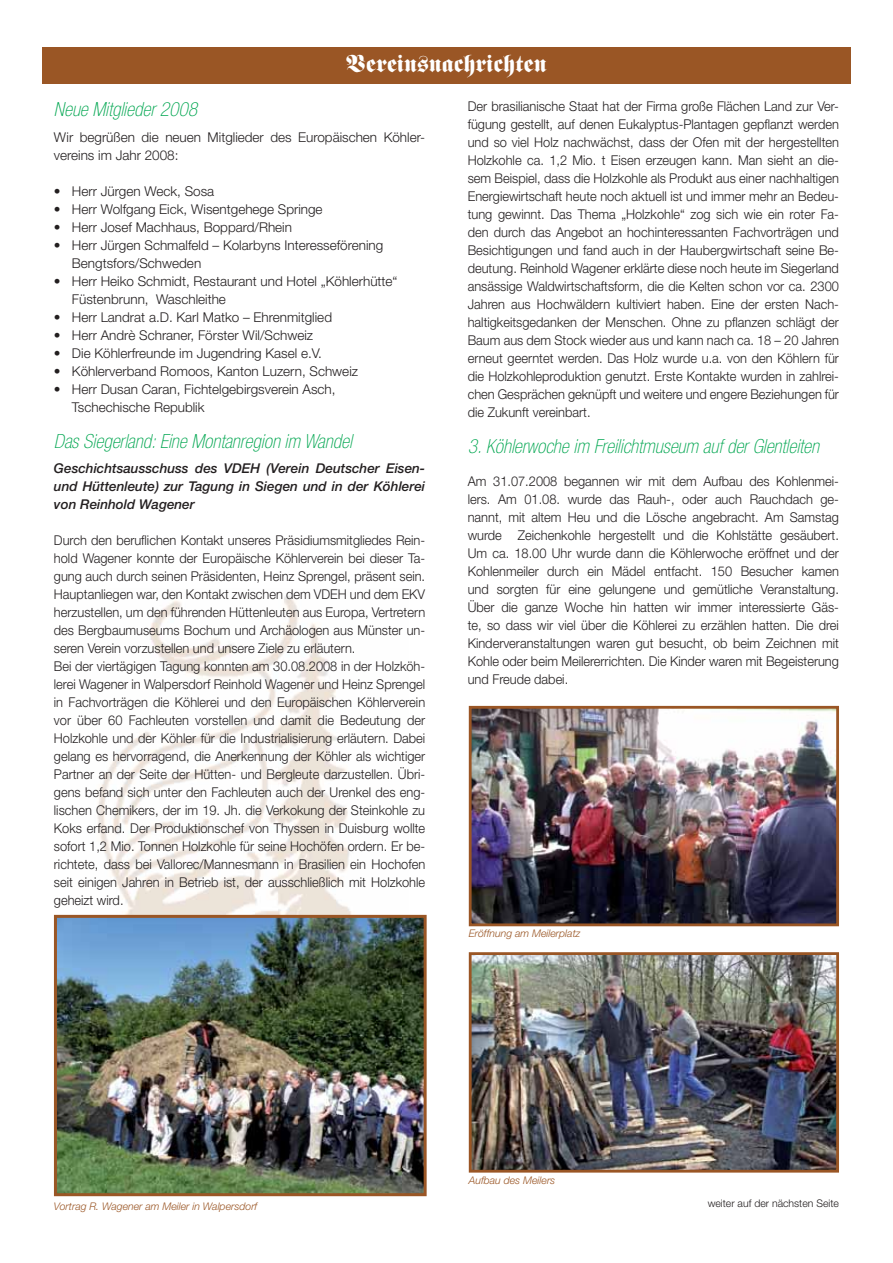
<style>
.page{position:relative;width:893px;height:1263px;background:#fff}
.page>*{position:absolute;margin:0;border:0;box-sizing:border-box;transform-origin:0 0}
.t1{font:24px "Fette Fraktur";color:#fff}
.t2{font:italic 100 condensed 19.5px "Helvetica Neue";color:#00a650}
.t3{font:300 13.5px/18px "Helvetica Neue";color:#231f20;text-align:justify;scale:.95 1}
.t4{font:300 13.5px/18px "Helvetica Neue";color:#231f20}
.t5{font:italic 500 13.5px/18px "Helvetica Neue";color:#231f20;text-align:justify}
.t6{font:italic 300 10.5px "Helvetica Neue";color:#9a5625}
.t7{font:300 10.5px "Helvetica Neue";color:#231f20}
</style>
<div class="page">
<img style="left:71px;top:596px;width:337px;height:601px">
<div style="left:42px;top:47px;width:808px;height:37px;background:#9a5625"></div>
<img style="left:58px;top:919px;width:365px;height:273px">
<div style="left:54px;top:915px;width:373px;height:281px;border:3px solid #9a5625"></div>
<img style="left:473px;top:710px;width:362px;height:212px">
<div style="left:469px;top:706px;width:370px;height:220px;border:3px solid #9a5625"></div>
<img style="left:473px;top:956px;width:362px;height:213px">
<div style="left:469px;top:952px;width:370px;height:221px;border:3px solid #9a5625"></div>
<h1 class="t1" style="left:346px;top:55px;width:202px">Vereinsnachrichten</h1>
<h2 class="t2" style="left:54px;top:102px;width:145px">Neue Mitglieder 2008</h2>
<p class="t4" style="left:54px;top:129px;width:373px">Wir begrüßen die neuen Mitglieder des Europäischen Köhler&shy;vereins im Jahr 2008:</p>
<p class="t4" style="left:54px;top:183px;width:162px">• Herr Jürgen Weck, Sosa</p>
<p class="t4" style="left:54px;top:201px;width:270px">• Herr Wolfgang Eick, Wisentgehege Springe</p>
<p class="t4" style="left:54px;top:219px;width:240px">• Herr Josef Machhaus, Boppard/Rhein</p>
<p class="t4" style="left:72px;top:237px;width:313px;text-indent:-18px">• Herr Jürgen Schmalfeld – Kolarbyns Interesseförening<br>Bengtsfors/Schweden</p>
<p class="t4" style="left:72px;top:273px;width:327px;text-indent:-18px">• Herr Heiko Schmidt, Restaurant und Hotel „Köhlerhütte“<br>Füstenbrunn, Waschleithe</p>
<p class="t4" style="left:54px;top:309px;width:280px">• Herr Landrat a.D. Karl Matko – Ehrenmitglied</p>
<p class="t4" style="left:54px;top:327px;width:261px">• Herr Andrè Schraner, Förster Wil/Schweiz</p>
<p class="t4" style="left:54px;top:345px;width:269px">• Die Köhlerfreunde im Jugendring Kasel e.V.</p>
<p class="t4" style="left:54px;top:363px;width:306px">• Köhlerverband Romoos, Kanton Luzern, Schweiz</p>
<p class="t4" style="left:72px;top:381px;width:265px;text-indent:-18px">• Herr Dusan Caran, Fichtelgebirgsverein Asch,<br>Tschechische Republik</p>
<h2 class="t2" style="left:54px;top:434px;width:299px">Das Siegerland: Eine Montanregion im Wandel</h2>
<p class="t5" style="left:54px;top:461px;width:373px">Geschichtsausschuss des VDEH (Verein Deutscher Eisen&shy;und Hüttenleute) zur Tagung in Siegen und in der Köhlerei von Reinhold Wagener</p>
<p class="t3" style="left:54px;top:533px;width:392px;text-align:left">Durch den beruflichen Kontakt unseres Präsidiumsmitgliedes Rein&shy;hold Wagener konnte der Europäische Köhlerverein bei dieser Ta&shy;gung auch durch seinen Präsidenten, Heinz Sprengel, präsent sein.<br>Hauptanliegen war, den Kontakt zwischen dem VDEH und dem EKV herzustellen, um den führenden Hüttenleuten aus Europa, Vertretern des Bergbaumuseums Bochum und Archäologen aus Münster un&shy;seren Verein vorzustellen und unsere Ziele zu erläutern.<br>Bei der viertägigen Tagung konnten am 30.08.2008 in der Holzköh&shy;lerei Wagener in Walpersdorf Reinhold Wagener und Heinz Sprengel in Fachvorträgen die Köhlerei und den Europäischen Köhlerverein vor über 60 Fachleuten vorstellen und damit die Bedeutung der Holzkohle und der Köhler für die Industrialisierung erläutern. Dabei gelang es hervorragend, die Anerkennung der Köhler als wichtiger Partner an der Seite der Hütten- und Bergleute darzustellen. Übri&shy;gens befand sich unter den Fachleuten auch der Urenkel des eng&shy;lischen Chemikers, der im 19. Jh. die Verkokung der Steinkohle zu Koks erfand. Der Produktionschef von Thyssen in Duisburg wollte sofort 1,2 Mio. Tonnen Holzkohle für seine Hochöfen ordern. Er be&shy;richtete, dass bei Vallorec/Mannesmann in Brasilien ein Hochofen seit einigen Jahren in Betrieb ist, der ausschließlich mit Holzkohle geheizt wird.</p>
<p class="t3" style="left:468px;top:99px;width:392px">Der brasilianische Staat hat der Firma große Flächen Land zur Ver&shy;fügung gestellt, auf denen Eukalyptus-Plantagen gepflanzt werden und so viel Holz nachwächst, dass der Ofen mit der hergestellten Holzkohle ca. 1,2 Mio. t Eisen erzeugen kann. Man sieht an die&shy;sem Beispiel, dass die Holzkohle als Produkt aus einer nachhaltigen Energiewirtschaft heute noch aktuell ist und immer mehr an Bedeu&shy;tung gewinnt. Das Thema „Holzkohle“ zog sich wie ein roter Fa&shy;den durch das Angebot an hochinteressanten Fachvorträgen und Besichtigungen und fand auch in der Haubergwirtschaft seine Be&shy;deutung. Reinhold Wagener erklärte diese noch heute im Siegerland ansässige Waldwirtschaftsform, die die Kelten schon vor ca. 2300<br>Jahren aus Hochwäldern kultiviert haben. Eine der ersten Nach&shy;haltigkeitsgedanken der Menschen. Ohne zu pflanzen schlägt der Baum aus dem Stock wieder aus und kann nach ca. 18 – 20 Jahren erneut geerntet werden. Das Holz wurde u.a. von den Köhlern für die Holzkohleproduktion genutzt. Erste Kontakte wurden in zahlrei&shy;chen Gesprächen geknüpft und weitere und engere Beziehungen für die Zukunft vereinbart.</p>
<h2 class="t2" style="left:468px;top:439px;width:353px">3. Köhlerwoche im Freilichtmuseum auf der Glentleiten</h2>
<p class="t3" style="left:468px;top:474px;width:392px">Am 31.07.2008 begannen wir mit dem Aufbau des Kohlenmei&shy;lers. Am 01.08. wurde das Rauh-, oder auch Rauchdach ge&shy;nannt, mit altem Heu und die Lösche angebracht. Am Samstag wurde Zeichenkohle hergestellt und die Kohlstätte gesäubert.<br>Um ca. 18.00 Uhr wurde dann die Köhlerwoche eröffnet und der Kohlenmeiler durch ein Mädel entfacht. 150 Besucher kamen und sorgten für eine gelungene und gemütliche Veranstaltung.<br>Über die ganze Woche hin hatten wir immer interessierte Gäs&shy;te, so dass wir viel über die Köhlerei zu erzählen hatten. Die drei Kinderveranstaltungen waren gut besucht, ob beim Zeichnen mit Kohle oder beim Meilererrichten. Die Kinder waren mit Begeisterung und Freude dabei.</p>
<p class="t6" style="left:469px;top:930px;width:113px">Eröffnung am Meilerplatz</p>
<p class="t6" style="left:54px;top:1202px;width:205px">Vortrag R. Wagener am Meiler in Walpersdorf</p>
<p class="t6" style="left:469px;top:1176px;width:88px">Aufbau des Meilers</p>
<p class="t7" style="left:708px;top:1200px;width:133px">weiter auf der nächsten Seite</p>
</div>
